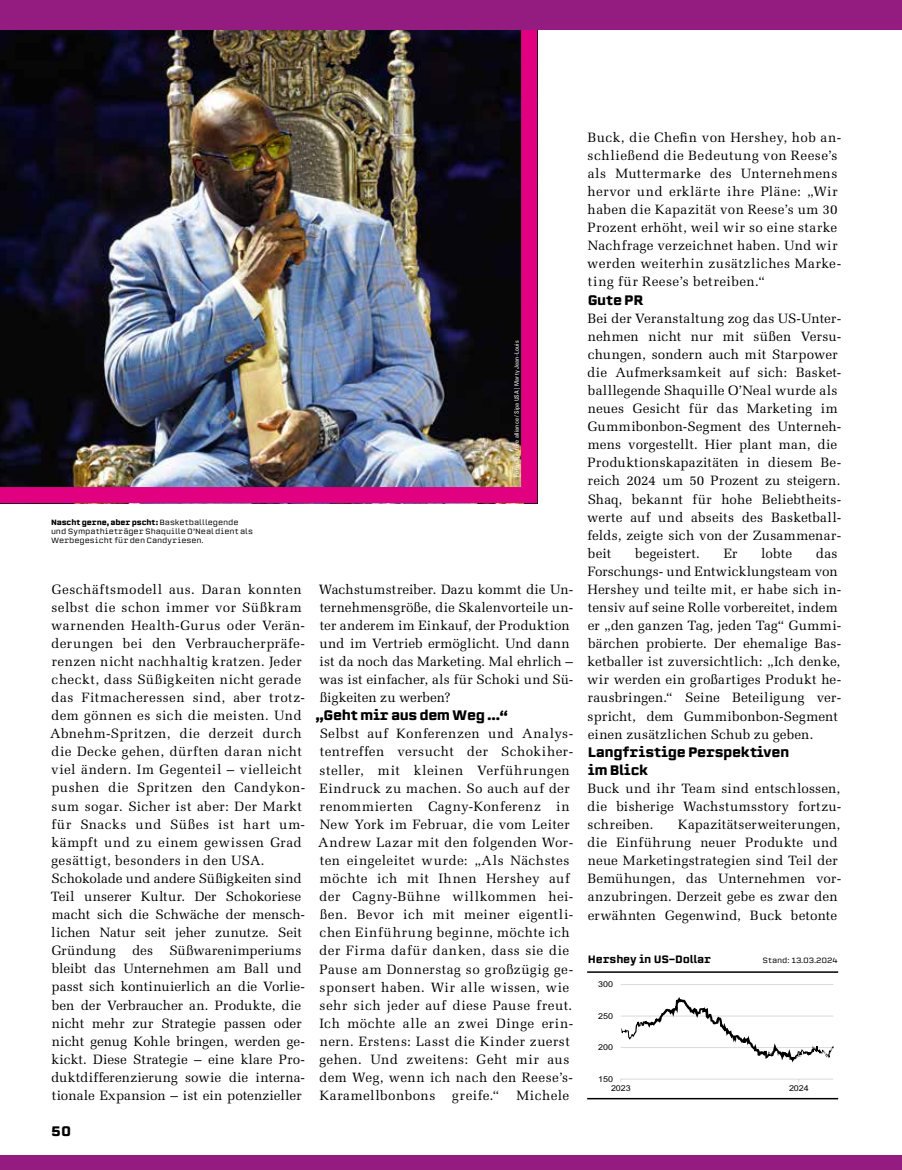
<style>
.page{position:relative;width:902px;height:1170px;background:#fff}
.page>*{position:absolute;margin:0;border:0;box-sizing:border-box;transform-origin:0 0}
.t1{font:13.5px/18.1px "Melior LT Pro";letter-spacing:.025em;color:#000}
.t2{font:13.5px/18.1px "Melior LT Pro";letter-spacing:.005em;color:#000}
.t3{font:700 13.5px/18.1px "Erbaum";letter-spacing:-.025em;color:#000}
.t4{font:500 10.5px "Erbaum";letter-spacing:-.02em;color:#000}
.t5{font:8.1px "Arial";color:#000001;scale:1.1 1}
.t6{font:7.5px/9px "Erbaum";letter-spacing:-.01em;color:#000}
.t7{font:condensed 6px "Univers LT Pro";letter-spacing:.03em;color:#fff}
.s1{font-weight:700}
</style>
<div class="page">
<hr style="left:620px;top:984px;width:213px;height:1px;background:#d9d9d9">
<hr style="left:620px;top:1015px;width:213px;height:1px;background:#d9d9d9">
<hr style="left:620px;top:1047px;width:213px;height:1px;background:#d9d9d9">
<hr style="left:620px;top:1078px;width:213px;height:1px;background:#d9d9d9">
<svg style="left:621px;top:997px;width:212px;height:65px"></svg>
<hr style="left:587px;top:971px;width:251px;height:1px;background:#000">
<hr style="left:587px;top:1097px;width:251px;height:2px;background:#000">
<img style="left:0;top:30px;width:537px;height:473px">
<div style="left:0;top:0;width:901px;height:30px;background:#941c80"></div>
<div style="left:0;top:1154px;width:901px;height:15px;background:#941c80"></div>
<p class="t6" style="left:51px;top:517px;width:203px"><span class="s1">Nascht gerne, aber pscht:</span> Basketballlegende und Sympathieträger Shaquille O’Neal dient als<br>Werbegesicht für den Candyriesen.</p>
<p class="t7" style="left:513px;top:476px;width:137px;rotate:-90deg">Foto © picture alliance / Sipa USA | Marty Jean-Louis</p>
<p class="t1" style="left:50px;top:579px;width:256px">Geschäftsmodell aus. Daran konnten selbst die schon immer vor Süßkram warnenden Health-Gurus oder Verän&shy;derungen bei den Verbraucherpräfe&shy;renzen nicht nachhaltig kratzen. Jeder checkt, dass Süßigkeiten nicht gerade das Fitmacheressen sind, aber trotz&shy;dem gönnen es sich die meisten. Und Abnehm-Spritzen, die derzeit durch die Decke gehen, dürften daran nicht viel ändern. Im Gegenteil – vielleicht pushen die Spritzen den Candykon&shy;sum sogar. Sicher ist aber: Der Markt für Snacks und Süßes ist hart um&shy;kämpft und zu einem gewissen Grad gesättigt, besonders in den USA.<br>Schokolade und andere Süßigkeiten sind Teil unserer Kultur. Der Schokoriese macht sich die Schwäche der mensch&shy;lichen Natur seit jeher zunutze. Seit Gründung des Süßwarenimperiums bleibt das Unternehmen am Ball und passt sich kontinuierlich an die Vorlie&shy;ben der Verbraucher an. Produkte, die nicht mehr zur Strategie passen oder nicht genug Kohle bringen, werden ge&shy;kickt. Diese Strategie – eine klare Pro&shy;duktdifferenzierung sowie die interna&shy;tionale Expansion – ist ein potenzieller</p>
<p class="t2" style="left:319px;top:580px;width:256px">Wachstumstreiber. Dazu kommt die Un&shy;ternehmensgröße, die Skalenvorteile un&shy;ter anderem im Einkauf, der Produktion und im Vertrieb ermöglicht. Und dann ist da noch das Marketing. Mal ehrlich – was ist einfacher, als für Schoki und Sü&shy;ßigkeiten zu werben?</p>
<p class="t3" style="left:315px;top:706px;width:194px">„Geht mir aus dem Weg …“</p>
<p class="t1" style="left:318px;top:724px;width:256px">Selbst auf Konferenzen und Analys&shy;tentreffen versucht der Schokiher&shy;steller, mit kleinen Verführungen Eindruck zu machen. So auch auf der renommierten Cagny-Konferenz in New York im Februar, die vom Leiter Andrew Lazar mit den folgenden Wor&shy;ten eingeleitet wurde: „Als Nächstes möchte ich mit Ihnen Hershey auf der Cagny-Bühne willkommen hei&shy;ßen. Bevor ich mit meiner eigentli&shy;chen Einführung beginne, möchte ich der Firma dafür danken, dass sie die Pause am Donnerstag so großzügig ge&shy;sponsert haben. Wir alle wissen, wie sehr sich jeder auf diese Pause freut.<br>Ich möchte alle an zwei Dinge erin&shy;nern. Erstens: Lasst die Kinder zuerst gehen. Und zweitens: Geht mir aus dem Weg, wenn ich nach den Reese’s-Karamellbonbons greife.“ Michele</p>
<p class="t3" style="left:51px;top:1121px;width:22px">50</p>
<p class="t1" style="left:587px;top:128px;width:255px">Buck, die Chefin von Hershey, hob an&shy;schließend die Bedeutung von Reese’s als Muttermarke des Unternehmens hervor und erklärte ihre Pläne: „Wir haben die Kapazität von Reese’s um 30<br>Prozent erhöht, weil wir so eine starke Nachfrage verzeichnet haben. Und wir werden weiterhin zusätzliches Marke&shy;ting für Reese’s betreiben.“</p>
<p class="t3" style="left:587px;top:290px;width:58px">Gute PR</p>
<p class="t1" style="left:587px;top:309px;width:255px">Bei der Veranstaltung zog das US-Unter&shy;nehmen nicht nur mit süßen Versu&shy;chungen, sondern auch mit Starpower die Aufmerksamkeit auf sich: Basket&shy;balllegende Shaquille O’Neal wurde als neues Gesicht für das Marketing im Gummibonbon-Segment des Unterneh&shy;mens vorgestellt. Hier plant man, die Produktionskapazitäten in diesem Be&shy;reich 2024 um 50 Prozent zu steigern.<br>Shaq, bekannt für hohe Beliebtheits&shy;werte auf und abseits des Basketball&shy;felds, zeigte sich von der Zusammenar&shy;beit</p>
<p class="t1" style="left:587px;top:544px;width:255px;text-indent:228px">das Forschungs- und Entwicklungsteam von Hershey und teilte mit, er habe sich in&shy;tensiv auf seine Rolle vorbereitet, indem er „den ganzen Tag, jeden Tag“ Gummi&shy;bärchen probierte. Der ehemalige Bas&shy;ketballer ist zuversichtlich: „Ich denke, wir werden ein großartiges Produkt he&shy;rausbringen.“ Seine Beteiligung ver&shy;spricht, dem Gummibonbon-Segment einen zusätzlichen Schub zu geben.</p>
<p class="t3" style="left:587px;top:742px;width:203px">Langfristige Perspektiven im Blick</p>
<p class="t1" style="left:587px;top:779px;width:255px;text-align:justify">Buck und ihr Team sind entschlossen, die bisherige Wachstumsstory fortzu&shy;schreiben.</p>
<p class="t1" style="left:635px;top:544px;width:66px">begeistert.</p>
<p class="t1" style="left:723px;top:544px;width:15px">Er</p>
<p class="t1" style="left:761px;top:544px;width:32px">lobte</p>
<p class="t1" style="left:587px;top:815px;width:255px;text-indent:91px">Kapazitätserweiterungen, die Einführung neuer Produkte und neue Marketingstrategien sind Teil der Bemühungen, das Unternehmen vor&shy;anzubringen. Derzeit gebe es zwar den erwähnten Gegenwind, Buck betonte</p>
<p class="t4" style="left:588px;top:951px;width:125px">Hershey in US-Dollar</p>
<p class="t6" style="left:762px;top:955px;width:77px">Stand: 13.03.2024</p>
<p class="t5" style="left:598px;top:978px;width:15px">300</p>
<p class="t5" style="left:598px;top:1010px;width:15px">250</p>
<p class="t5" style="left:598px;top:1041px;width:15px">200</p>
<p class="t5" style="left:598px;top:1073px;width:15px">150</p>
<p class="t5" style="left:611px;top:1083px;width:20px">2023</p>
<p class="t5" style="left:788px;top:1083px;width:20px">2024</p>
</div>
